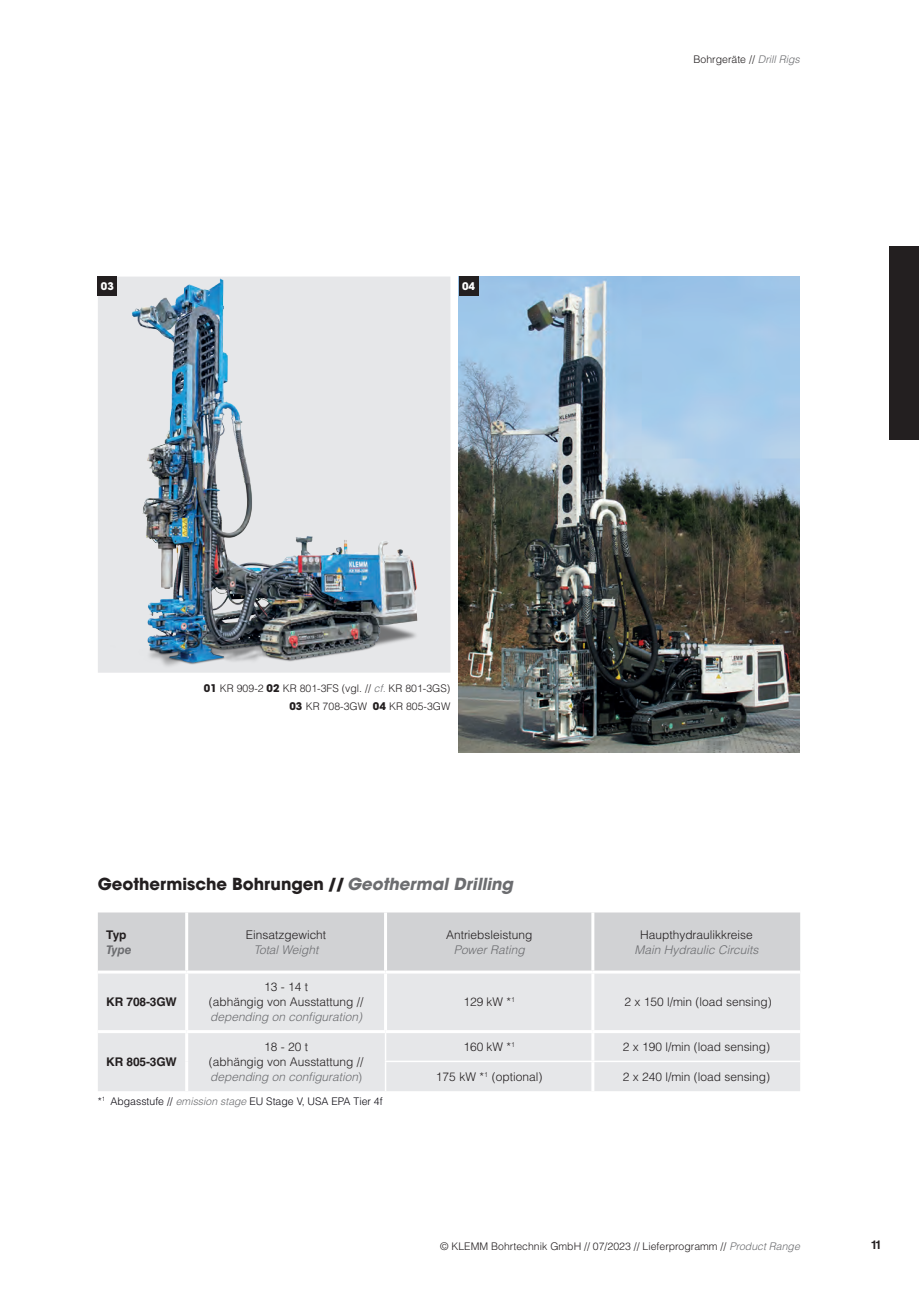
<style>
.page{position:relative;width:919px;height:1289px;background:#fff}
.page>*{position:absolute;margin:0;border:0;box-sizing:border-box;transform-origin:0 0}
.t1{font:700 16.5px "ITC Avant Garde Std";color:#231f20}
.t2{font:300 12px/14.9px "Helvetica LT Std";color:#231f20;text-align:center}
.t3{font:italic 300 12px "Helvetica LT Std";color:#6c6d70}
.t4{font:700 12px "Helvetica LT Std";letter-spacing:-.01em;color:#231f20}
.t5{font:italic 700 12px "Helvetica LT Std";color:#6c6d70}
.t6{font:300 10.5px/18px "Helvetica LT Std";color:#231f20;text-align:right}
.t7{font:300 10.5px "Helvetica LT Std";color:#0e0c14}
.t8{font:700 10.5px "ITC Avant Garde Std";color:#fff}
.s1{font-style:italic;color:#6c6d70}
.s2{font-family:"ITC Avant Garde Std";font-weight:700}
.s3{color:#6c6d70}
</style>
<div class="page">
<div style="left:889px;top:247px;width:29px;height:193px;background:#231f20"></div>
<div style="left:98px;top:276px;width:352px;height:396px;background:#e6e7e9"></div>
<img style="left:117px;top:276px;width:327px;height:390px">
<img style="left:459px;top:276px;width:340px;height:476px">
<div style="left:98px;top:912px;width:702px;height:58px;background:#d1d2d4"></div>
<div style="left:98px;top:973px;width:702px;height:118px;background:#e6e7e9"></div>
<hr style="left:185px;top:912px;width:3px;height:58px;background:#fff">
<hr style="left:384px;top:912px;width:3px;height:58px;background:#fff">
<hr style="left:591px;top:912px;width:3px;height:58px;background:#fff">
<hr style="left:185px;top:973px;width:3px;height:57px;background:#fff">
<hr style="left:384px;top:973px;width:3px;height:57px;background:#fff">
<hr style="left:591px;top:973px;width:3px;height:57px;background:#fff">
<hr style="left:98px;top:1030px;width:89px;height:3px;background:#fff">
<hr style="left:187px;top:1030px;width:198px;height:3px;background:#fff">
<hr style="left:185px;top:1033px;width:3px;height:28px;background:#fff">
<hr style="left:385px;top:1030px;width:208px;height:3px;background:#fff">
<hr style="left:185px;top:1061px;width:3px;height:30px;background:#fff">
<hr style="left:593px;top:1030px;width:207px;height:3px;background:#fff">
<hr style="left:591px;top:1033px;width:3px;height:27px;background:#fff">
<hr style="left:591px;top:1062px;width:3px;height:29px;background:#fff">
<hr style="left:385px;top:1060px;width:208px;height:2px;background:#fff">
<svg style="left:385px;top:1033px;width:1px;height:58px"></svg>
<hr style="left:593px;top:1060px;width:207px;height:2px;background:#fff">
<div style="left:98px;top:276px;width:19px;height:20px;background:#231f20"></div>
<div style="left:459px;top:276px;width:19px;height:20px;background:#231f20"></div>
<p class="t8" style="left:101px;top:279px;width:14px">03</p>
<p class="t8" style="left:462px;top:279px;width:14px">04</p>
<p class="t6" style="left:693px;top:50px;width:108px">Bohrgeräte // <span class="s1">Drill Rigs</span></p>
<p class="t6" style="left:204px;top:679px;width:248px"><span class="s2">01</span> KR 909-2 <span class="s2">02</span> KR 801-3FS (vgl. // <span class="s1">cf.</span> KR 801-3GS)<br><span class="s2">03</span> KR 708-3GW <span class="s2">04</span> KR 805-3GW</p>
<h1 class="t1" style="left:98px;top:873px;width:416px">Geothermische Bohrungen //<span class="s1">Geothermal Drilling</span></h1>
<p class="t4" style="left:106px;top:927px;width:22px">Typ</p>
<p class="t5" style="left:106px;top:942px;width:27px">Type</p>
<p class="t2" style="left:246px;top:927px;width:82px">Einsatzgewicht</p>
<p class="t3" style="left:254px;top:942px;width:66px">Total Weight</p>
<p class="t2" style="left:446px;top:927px;width:88px">Antriebsleistung</p>
<p class="t3" style="left:453px;top:942px;width:72px">Power Rating</p>
<p class="t2" style="left:640px;top:927px;width:114px">Haupthydraulikkreise</p>
<p class="t3" style="left:634px;top:942px;width:125px">Main Hydraulic Circuits</p>
<p class="t4" style="left:106px;top:994px;width:72px">KR 708-3GW</p>
<p class="t4" style="left:106px;top:1054px;width:72px">KR 805-3GW</p>
<p class="t2" style="left:209px;top:979px;width:156px">13 - 14 t<br>(abhängig von Ausstattung //</p>
<p class="t3" style="left:210px;top:1009px;width:153px">depending on configuration)</p>
<p class="t2" style="left:463px;top:994px;width:53px">129 kW *<sup>1</sup></p>
<p class="t2" style="left:624px;top:994px;width:149px">2 x 150 l/min (load sensing)</p>
<p class="t2" style="left:209px;top:1038px;width:156px">18 - 20 t<br>(abhängig von Ausstattung // <span class="s1">depending on configuration</span><span class="s3">)</span></p>
<p class="t2" style="left:463px;top:1038px;width:53px">160 kW *<sup>1</sup></p>
<p class="t2" style="left:622px;top:1038px;width:149px">2 x 190 l/min (load sensing)</p>
<p class="t2" style="left:436px;top:1068px;width:108px">175 kW *<sup>1</sup> (optional)</p>
<p class="t2" style="left:622px;top:1068px;width:149px">2 x 240 l/min (load sensing)</p>
<p class="t7" style="left:98px;top:1094px;width:286px">*<sup>1</sup> Abgasstufe // <span class="s1">emission stage</span> EU Stage V, USA EPA Tier 4f</p>
<p class="t6" style="left:440px;top:1236px;width:361px">© KLEMM Bohrtechnik GmbH // 07/2023 // Lieferprogramm // <span class="s1">Product Range</span></p>
<p class="t4" style="left:870px;top:1237px;width:13px">11</p>
</div>
